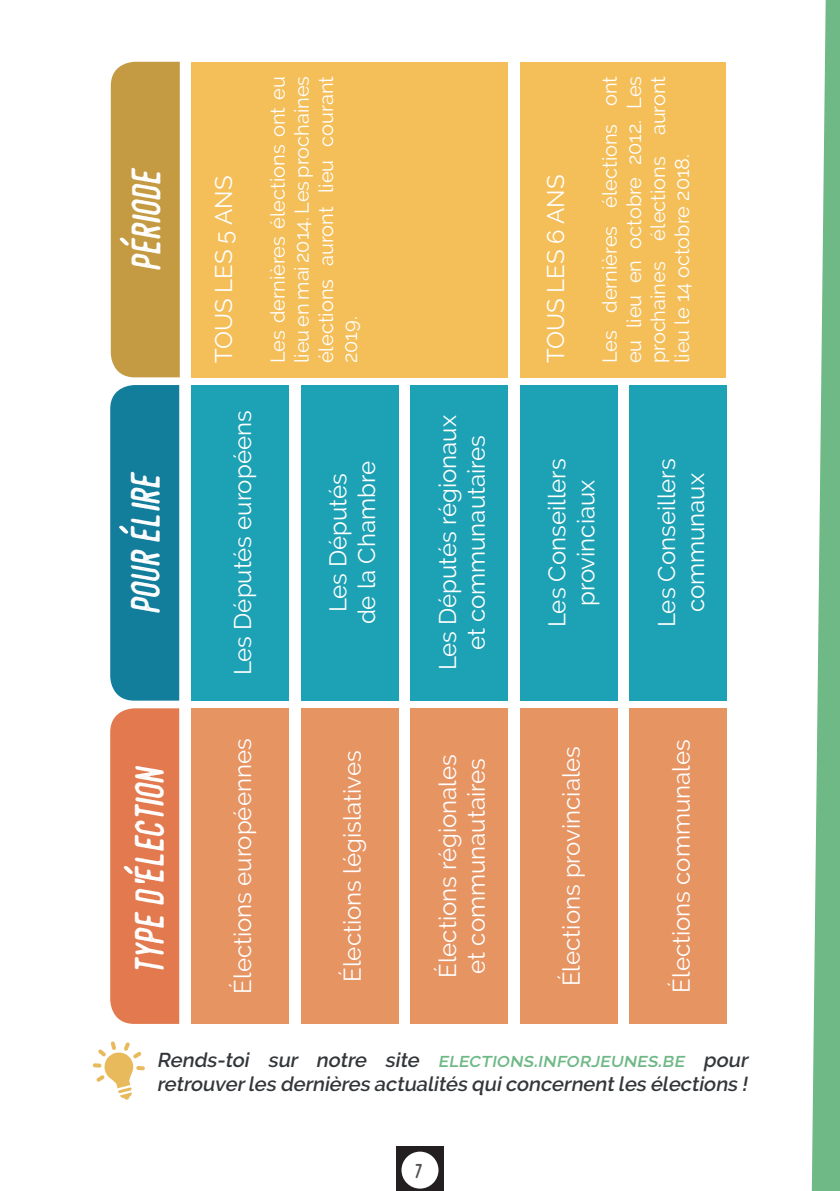
<style>
.page{position:relative;width:840px;height:1191px;background:#fff}
.page>*{position:absolute;margin:0;border:0;box-sizing:border-box;transform-origin:0 0}
.t1{font:italic 40px "Hamurz Free Version";color:#fff}
.t2{font:24px/28.8px "Raleway";color:#fff;text-align:center}
.t3{font:20px/24px "Raleway";color:#fff;text-align:justify}
.t4{font:italic 600 20px/24px "Raleway";color:#33373a}
.t5{font:20px "Hamurz Free Version";color:#505354}
.s1{font-family:"Arial"}
.s2{color:#6fb987}
</style>
<div class="page">
<div style="left:396px;top:1146px;width:47px;height:45px;background:#231f20"></div>
<div style="left:401px;top:1151px;width:37px;height:37px;background:#fff;border-radius:50%"></div>
<svg style="left:811px;top:0;width:28px;height:1191px"></svg>
<svg style="left:93px;top:1041px;width:52px;height:59px"></svg>
<div style="left:191px;top:708px;width:98px;height:316px;background:#e79463"></div>
<div style="left:191px;top:385px;width:97px;height:315px;background:#1da1b4"></div>
<div style="left:300px;top:708px;width:98px;height:316px;background:#e79463"></div>
<div style="left:300px;top:385px;width:98px;height:315px;background:#1da1b4"></div>
<div style="left:410px;top:708px;width:98px;height:316px;background:#e79463"></div>
<div style="left:410px;top:385px;width:97px;height:315px;background:#1da1b4"></div>
<div style="left:519px;top:708px;width:98px;height:316px;background:#e79463"></div>
<div style="left:519px;top:385px;width:98px;height:315px;background:#1da1b4"></div>
<div style="left:629px;top:708px;width:97px;height:316px;background:#e79463"></div>
<div style="left:629px;top:385px;width:97px;height:315px;background:#1da1b4"></div>
<div style="left:191px;top:62px;width:316px;height:315px;background:#f4be59"></div>
<div style="left:519px;top:62px;width:206px;height:315px;background:#f4be59"></div>
<div style="left:110px;top:708px;width:69px;height:316px;background:#e2794f"></div>
<div style="left:110px;top:385px;width:69px;height:315px;background:#137d9c"></div>
<div style="left:111px;top:62px;width:69px;height:315px;background:#c49b42"></div>
<h1 class="t1" style="left:130px;top:270px;width:109px;rotate:-90deg">periode</h1>
<p class="t2" style="left:209px;top:363px;width:189px;rotate:-90deg">TOUS LES 5 ANS</p>
<p class="t3" style="left:266px;top:363px;width:289px;rotate:-90deg">Les dernières élections ont eu lieu en mai 2014. Les prochaines élections auront lieu courant 2019.</p>
<h1 class="t1" style="left:130px;top:613px;width:148px;rotate:-90deg">pour elire</h1>
<p class="t2" style="left:228px;top:675px;width:266px;rotate:-90deg">Les Députés européens</p>
<p class="t2" style="left:323px;top:624px;width:165px;rotate:-90deg">Les Députés de la Chambre</p>
<p class="t2" style="left:433px;top:670px;width:256px;rotate:-90deg">Les Députés régionaux et communautaires</p>
<p class="t2" style="left:541px;top:363px;width:190px;rotate:-90deg">TOUS LES 6 ANS</p>
<p class="t3" style="left:597px;top:363px;width:289px;rotate:-90deg">Les dernières élections ont eu lieu en octobre 2012. Les prochaines élections auront lieu le 14 octobre 2018.</p>
<p class="t2" style="left:542px;top:627px;width:170px;rotate:-90deg">Les Conseillers provinciaux</p>
<p class="t2" style="left:652px;top:627px;width:170px;rotate:-90deg">Les Conseillers communaux</p>
<h1 class="t1" style="left:134px;top:974px;width:216px;rotate:-90deg">type d<span class="s1">'</span>election</h1>
<p class="t2" style="left:228px;top:993px;width:256px;rotate:-90deg">Élections européennes</p>
<p class="t2" style="left:338px;top:981px;width:233px;rotate:-90deg">Élections législatives</p>
<p class="t2" style="left:433px;top:977px;width:225px;text-align:left;rotate:-90deg">Élections régionales et communautaires</p>
<p class="t2" style="left:556px;top:986px;width:241px;rotate:-90deg">Élections provinciales</p>
<p class="t2" style="left:666px;top:992px;width:254px;rotate:-90deg">Élections communales</p>
<p class="t4" style="left:157px;top:1048px;width:596px">Rends-toi sur notre site <span class="s2">elections.inforjeunes.be</span> pour retrouverles dernières actualités quiconcernentles élections !</p>
<p class="t5" style="left:415px;top:1162px;width:10px">7</p>
</div>
